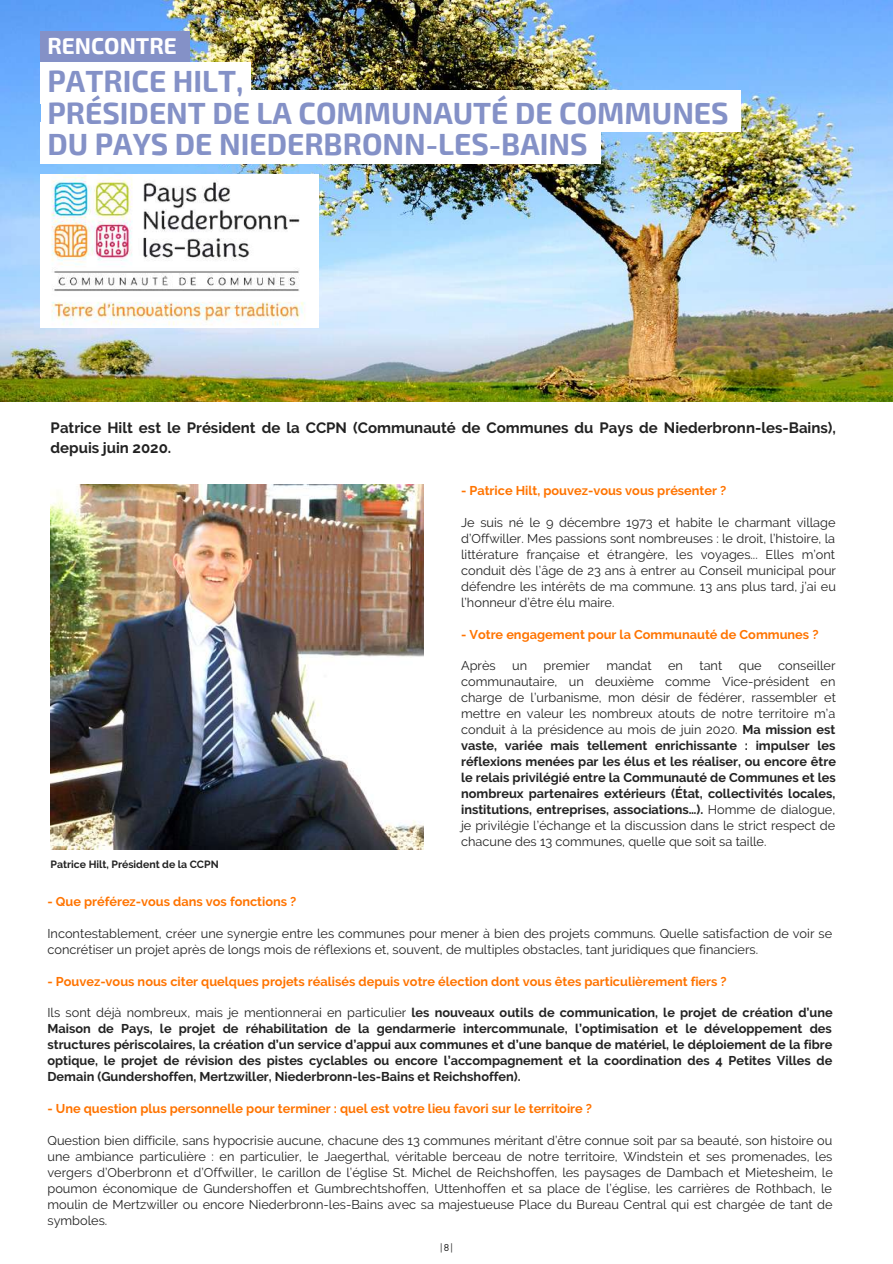
<style>
.page{position:relative;width:893px;height:1264px;background:#fff}
.page>*{position:absolute;margin:0;border:0;box-sizing:border-box;transform-origin:0 0}
.t1{font:700 30px/31.5px "Exo 2";color:#8491c7}
.t2{font:700 22.5px "Exo 2";color:#fff}
.t3{font:700 15px/20.2px "Raleway";color:#222}
.t4{font:12.75px/15.9px "Raleway";color:#222;text-align:justify}
.t5{font:700 12.75px/15.9px "Raleway";color:#222;text-align:justify}
.t6{font:700 12.75px "Raleway";color:#ff7400}
.t7{font:700 10.5px "Raleway";color:#222}
.t8{font:10.5px "Gidole";color:#222}
.s1{font-weight:700}
.s2{font-weight:400}
</style>
<div class="page">
<img style="left:0;top:0;width:892px;height:401px">
<div style="left:41px;top:31px;width:149px;height:42px;background:#8491c7"></div>
<div style="left:41px;top:62px;width:210px;height:42px;background:#fff"></div>
<div style="left:41px;top:90px;width:699px;height:42px;background:#fff"></div>
<div style="left:41px;top:122px;width:559px;height:42px;background:#fff"></div>
<img style="left:51px;top:484px;width:373px;height:365px">
<img style="left:41px;top:175px;width:277px;height:153px">
<h2 class="t2" style="left:47px;top:31px;width:131px">RENCONTRE</h2>
<h1 class="t1" style="left:47px;top:64px;width:682px">PATRICE HILT,<br>PRÉSIDENT DE LA COMMUNAUTÉ DE COMMUNES<br>DU PAYS DE NIEDERBRONN-LES-BAINS</h1>
<p class="t3" style="left:51px;top:417px;width:786px">Patrice Hilt est le Président de la CCPN (Communauté de Communes du Pays de Niederbronn-les-Bains), depuis juin 2020.</p>
<p class="t6" style="left:461px;top:483px;width:267px">- Patrice Hilt, pouvez-vous vous présenter ?</p>
<p class="t4" style="left:461px;top:514px;width:376px">Je suis né le 9 décembre 1973 et habite le charmant village d’Offwiller. Mes passions sont nombreuses : le droit, l’histoire, la littérature française et étrangère, les voyages... Elles m’ont conduit dès l’âge de 23 ans à entrer au Conseil municipal pour défendre les intérêts de ma commune. 13 ans plus tard, j’ai eu l’honneur d’être élu maire.</p>
<p class="t6" style="left:461px;top:626px;width:359px">- Votre engagement pour la Communauté de Communes ?</p>
<p class="t4" style="left:461px;top:658px;width:36px">Après</p>
<p class="t4" style="left:512px;top:658px;width:16px">un</p>
<p class="t4" style="left:543px;top:658px;width:48px">premier</p>
<p class="t4" style="left:606px;top:658px;width:47px">mandat</p>
<p class="t4" style="left:668px;top:658px;width:16px">en</p>
<p class="t4" style="left:699px;top:658px;width:24px">tant</p>
<p class="t4" style="left:738px;top:658px;width:24px">que</p>
<p class="t4" style="left:461px;top:658px;width:376px;text-indent:317px">conseiller communautaire, un deuxième comme Vice-président en charge de l’urbanisme, mon désir de fédérer, rassembler et mettre en valeur les nombreux atouts de notre territoire m’a conduit à la présidence au mois de juin 2020. <span class="s1">Ma mission est vaste, variée mais tellement enrichissante : impulser les réflexions menées par les élus et les réaliser, ou encore être le relais privilégié entre la Communauté de Communes et les nombreux partenaires extérieurs (État, collectivités locales, institutions, entreprises, associations…).</span> Homme de dialogue, je privilégie l’échange et la discussion dans le strict respect de chacune des 13 communes, quelle que soit sa taille.</p>
<p class="t7" style="left:51px;top:858px;width:169px">Patrice Hilt, Président de la CCPN</p>
<p class="t6" style="left:47px;top:894px;width:250px">- Que préférez-vous dans vos fonctions ?</p>
<p class="t4" style="left:47px;top:925px;width:786px">Incontestablement, créer une synergie entre les communes pour mener à bien des projets communs. Quelle satisfaction de voir se concrétiser un projet après de longs mois de réflexions et, souvent, de multiples obstacles, tant juridiques que financiers.</p>
<p class="t6" style="left:47px;top:973px;width:680px">- Pouvez-vous nous citer quelques projets réalisés depuis votre élection dont vous êtes particulièrement fiers ?</p>
<p class="t5" style="left:47px;top:1005px;width:786px"><span class="s2">Ils sont déjà nombreux, mais je mentionnerai en particulier</span> les nouveaux outils de communication, le projet de création d’une Maison de Pays, le projet de réhabilitation de la gendarmerie intercommunale, l’optimisation et le développement des structures périscolaires, la création d’un service d’appui aux communes et d’une banque de matériel, le déploiement de la fibre optique, le projet de révision des pistes cyclables ou encore l’accompagnement et la coordination des 4 Petites Villes de Demain (Gundershoffen, Mertzwiller, Niederbronn-les-Bains et Reichshoffen).</p>
<p class="t6" style="left:47px;top:1101px;width:546px">- Une question plus personnelle pour terminer : quel est votre lieu favori sur le territoire ?</p>
<p class="t4" style="left:47px;top:1132px;width:786px">Question bien difficile, sans hypocrisie aucune, chacune des 13 communes méritant d’être connue soit par sa beauté, son histoire ou une ambiance particulière : en particulier, le Jaegerthal, véritable berceau de notre territoire, Windstein et ses promenades, les vergers d’Oberbronn et d’Offwiller, le carillon de l’église St. Michel de Reichshoffen, les paysages de Dambach et Mietesheim, le poumon économique de Gundershoffen et Gumbrechtshoffen, Uttenhoffen et sa place de l’église, les carrières de Rothbach, le moulin de Mertzwiller ou encore Niederbronn-les-Bains avec sa majestueuse Place du Bureau Central qui est chargée de tant de symboles.</p>
<p class="t8" style="left:440px;top:1241px;width:14px">|8|</p>
</div>
